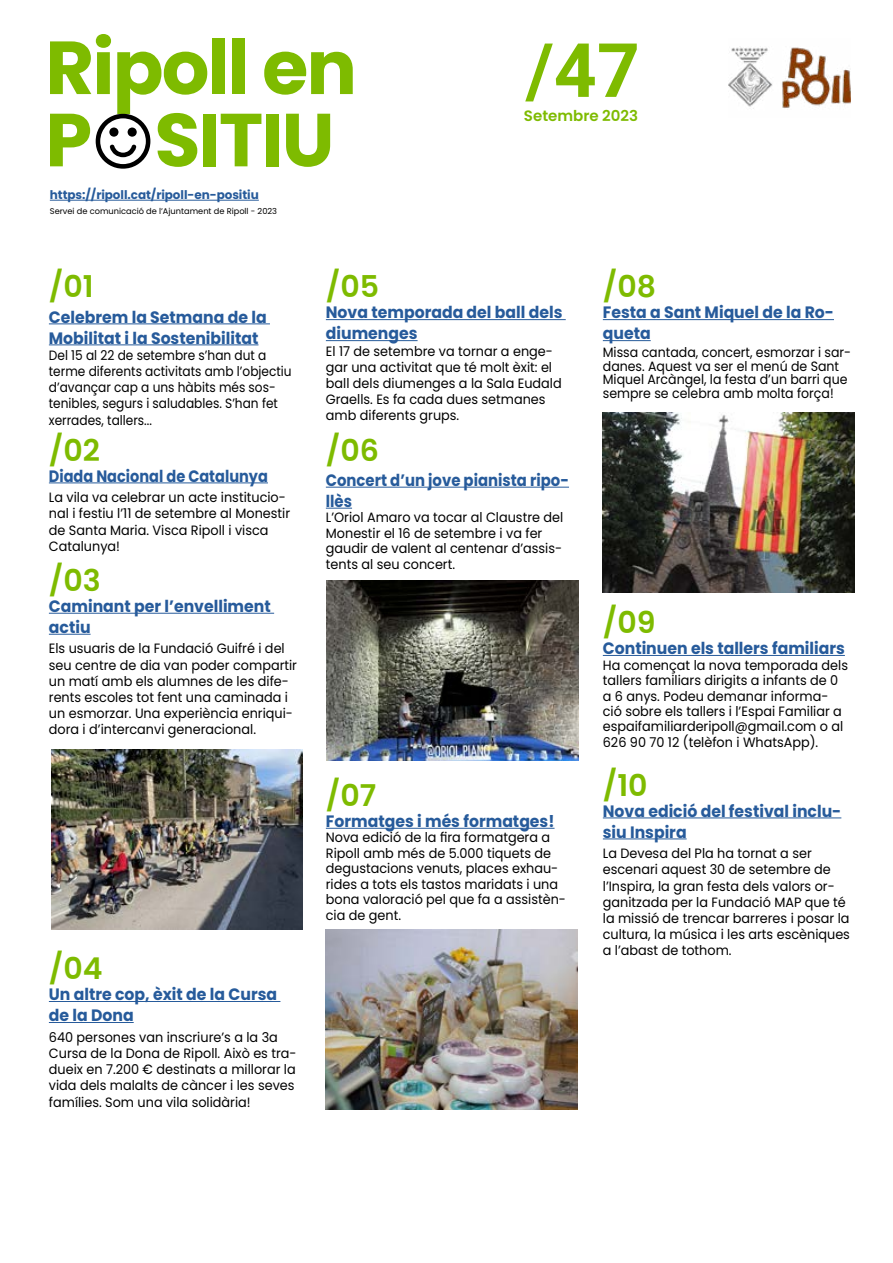
<style>
.page{position:relative;width:893px;height:1263px;background:#fff}
.page>*{position:absolute;margin:0;border:0;box-sizing:border-box;transform-origin:0 0}
.t1{font:700 75px "Poppins";letter-spacing:-.025em;color:#7ebb00}
.t2{font:700 75px "Roboto";color:#7ebb00}
.t3{font:600 30px "Poppins";color:#7ebb00}
.t4{font:700 16.5px/21px "Poppins";color:#275b9b;scale:.95 1}
.t5{font:700 16.5px/21px "Poppins";color:#275b9b;scale:.9 1}
.t6{font:700 16.5px "Poppins";color:#275b9b;scale:.88 1}
.t7{font:600 15px "Poppins";color:#7ebb00}
.t8{font:13.5px/16.2px "Poppins";color:#000;scale:.95 1}
.t9{font:13.5px/16.2px "Poppins";color:#000;scale:.9 1}
.t10{font:13.5px/13.5px "Poppins";color:#000;scale:.93 1}
.t11{font:700 12px "Poppins";letter-spacing:-.005em;color:#275b9b}
.t12{font:8.25px "Poppins";color:#000}
</style>
<div class="page">
<hr style="left:50px;top:200px;width:209px;height:1px;background:#275b9b">
<img style="left:729px;top:46px;width:121px;height:63px">
<svg style="left:96px;top:114px;width:54px;height:55px"></svg>
<hr style="left:49px;top:323px;width:221px;height:1px;background:#275b9b">
<hr style="left:49px;top:344px;width:209px;height:1px;background:#275b9b">
<hr style="left:49px;top:482px;width:219px;height:1px;background:#275b9b">
<hr style="left:49px;top:613px;width:225px;height:1px;background:#275b9b">
<hr style="left:49px;top:634px;width:42px;height:1px;background:#275b9b">
<hr style="left:49px;top:1001px;width:231px;height:1px;background:#275b9b">
<hr style="left:49px;top:1022px;width:85px;height:1px;background:#275b9b">
<hr style="left:326px;top:319px;width:240px;height:1px;background:#275b9b">
<hr style="left:326px;top:340px;width:92px;height:1px;background:#275b9b">
<hr style="left:326px;top:487px;width:243px;height:1px;background:#275b9b">
<svg style="left:326px;top:508px;width:26px;height:1px"></svg>
<hr style="left:326px;top:828px;width:228px;height:1px;background:#275b9b">
<hr style="left:603px;top:319px;width:231px;height:1px;background:#275b9b">
<hr style="left:603px;top:340px;width:48px;height:1px;background:#275b9b">
<hr style="left:603px;top:655px;width:242px;height:1px;background:#275b9b">
<hr style="left:603px;top:817px;width:238px;height:1px;background:#275b9b">
<hr style="left:603px;top:838px;width:84px;height:1px;background:#275b9b">
<img style="left:51px;top:749px;width:252px;height:180px">
<img style="left:327px;top:580px;width:251px;height:180px">
<img style="left:326px;top:929px;width:251px;height:180px">
<img style="left:603px;top:413px;width:251px;height:180px">
<h1 class="t1" style="left:45px;top:24px;width:313px">Ripoll en</h1>
<h1 class="t1" style="left:45px;top:97px;width:291px">P SITIU</h1>
<p class="t11" style="left:50px;top:188px;width:210px">https://ripoll.cat/ripoll-en-positiu</p>
<p class="t12" style="left:50px;top:206px;width:229px">Servei de comunicació de l’Ajuntament de Ripoll - 2023</p>
<h1 class="t2" style="left:526px;top:18px;width:116px">/47</h1>
<p class="t7" style="left:524px;top:107px;width:116px">Setembre 2023</p>
<h2 class="t3" style="left:49px;top:269px;width:46px">/01</h2>
<p class="t4" style="left:49px;top:306px;width:231px">Celebrem la Setmana de la<br>Mobilitat i la Sostenibilitat</p>
<p class="t9" style="left:49px;top:347px;width:271px">Del 15 al 22 de setembre s’han dut a terme diferents activitats amb l’objectiu d’avançar cap a uns hàbits més sos&shy;tenibles, segurs i saludables. S’han fet xerrades, tallers...</p>
<h2 class="t3" style="left:49px;top:433px;width:53px">/02</h2>
<p class="t6" style="left:49px;top:466px;width:250px">Diada Nacional de Catalunya</p>
<p class="t8" style="left:49px;top:489px;width:255px">La vila va celebrar un acte institucio&shy;nal i festiu l’11 de setembre al Monestir de Santa Maria. Visca Ripoll i visca<br>Catalunya!</p>
<h2 class="t3" style="left:49px;top:563px;width:53px">/03</h2>
<p class="t4" style="left:49px;top:596px;width:235px">Caminant per l’envelliment actiu</p>
<p class="t8" style="left:49px;top:641px;width:263px">Els usuaris de la Fundació Guifré i del seu centre de dia van poder compartir un matí amb els alumnes de les dife&shy;rents escoles tot fent una caminada i un esmorzar. Una experiència enriqui&shy;dora i d’intercanvi generacional.</p>
<h2 class="t3" style="left:49px;top:951px;width:55px">/04</h2>
<p class="t4" style="left:49px;top:984px;width:242px">Un altre cop, èxit de la Cursa de la Dona</p>
<p class="t8" style="left:49px;top:1029px;width:262px">640 persones van inscriure’s a la 3a Cursa de la Dona de Ripoll. Això es tra&shy;dueix en 7.200 € destinats a millorar la vida dels malalts de càncer i les seves famílies. Som una vila solidària!</p>
<h2 class="t3" style="left:326px;top:269px;width:55px">/05</h2>
<p class="t4" style="left:326px;top:302px;width:250px">Nova temporada del ball dels diumenges</p>
<p class="t8" style="left:326px;top:343px;width:250px">El 17 de setembre va tornar a enge&shy;gar una activitat que té molt èxit: el ball dels diumenges a la Sala Eudald<br>Graells. Es fa cada dues setmanes amb diferents grups.</p>
<h2 class="t3" style="left:326px;top:433px;width:55px">/06</h2>
<p class="t5" style="left:326px;top:470px;width:272px">Concert d’un jove pianista ripo&shy;llès</p>
<p class="t8" style="left:326px;top:510px;width:251px;line-height:15.5px">L’Oriol Amaro va tocar al Claustre del<br>Monestir el 16 de setembre i va fer gaudir de valent al centenar d’assis&shy;tents al seu concert.</p>
<h2 class="t3" style="left:326px;top:778px;width:52px">/07</h2>
<p class="t4" style="left:326px;top:811px;width:242px">Formatges i més formatges!</p>
<p class="t8" style="left:326px;top:830px;width:254px;line-height:15.5px">Nova edició de la fira formatgera a<br>Ripoll amb més de 5.000 tiquets de degustacions venuts, places exhau&shy;rides a tots els tastos maridats i una bona valoració pel que fa a assistèn&shy;cia de gent.</p>
<h2 class="t3" style="left:603px;top:269px;width:55px">/08</h2>
<p class="t4" style="left:603px;top:302px;width:245px">Festa a Sant Miquel de la Ro&shy;queta</p>
<p class="t10" style="left:603px;top:346px;width:269px">Missa cantada, concert, esmorzar i sar&shy;danes. Aquest va ser el menú de Sant Miquel Arcàngel, la festa d’un barri que sempre se celebra amb molta força!</p>
<h2 class="t3" style="left:603px;top:605px;width:54px">/09</h2>
<p class="t4" style="left:603px;top:638px;width:256px">Continuen els tallers familiars</p>
<p class="t8" style="left:603px;top:657px;width:260px;line-height:15.5px">Ha començat la nova temporada dels tallers familiars dirigits a infants de 0 a 6 anys. Podeu demanar informa&shy;ció sobre els tallers i l’Espai Familiar a espaifamiliarderipoll@gmail.com o al 626 90 70 12 (telèfon i WhatsApp).</p>
<h2 class="t3" style="left:603px;top:768px;width:46px">/10</h2>
<p class="t4" style="left:603px;top:800px;width:253px">Nova edició del festival inclu&shy;siu Inspira</p>
<p class="t8" style="left:603px;top:845px;width:262px">La Devesa del Pla ha tornat a ser escenari aquest 30 de setembre de l’Inspira, la gran festa dels valors or&shy;ganitzada per la Fundació MAP que té la missió de trencar barreres i posar la cultura, la música i les arts escèniques a l’abast de tothom.</p>
</div>
